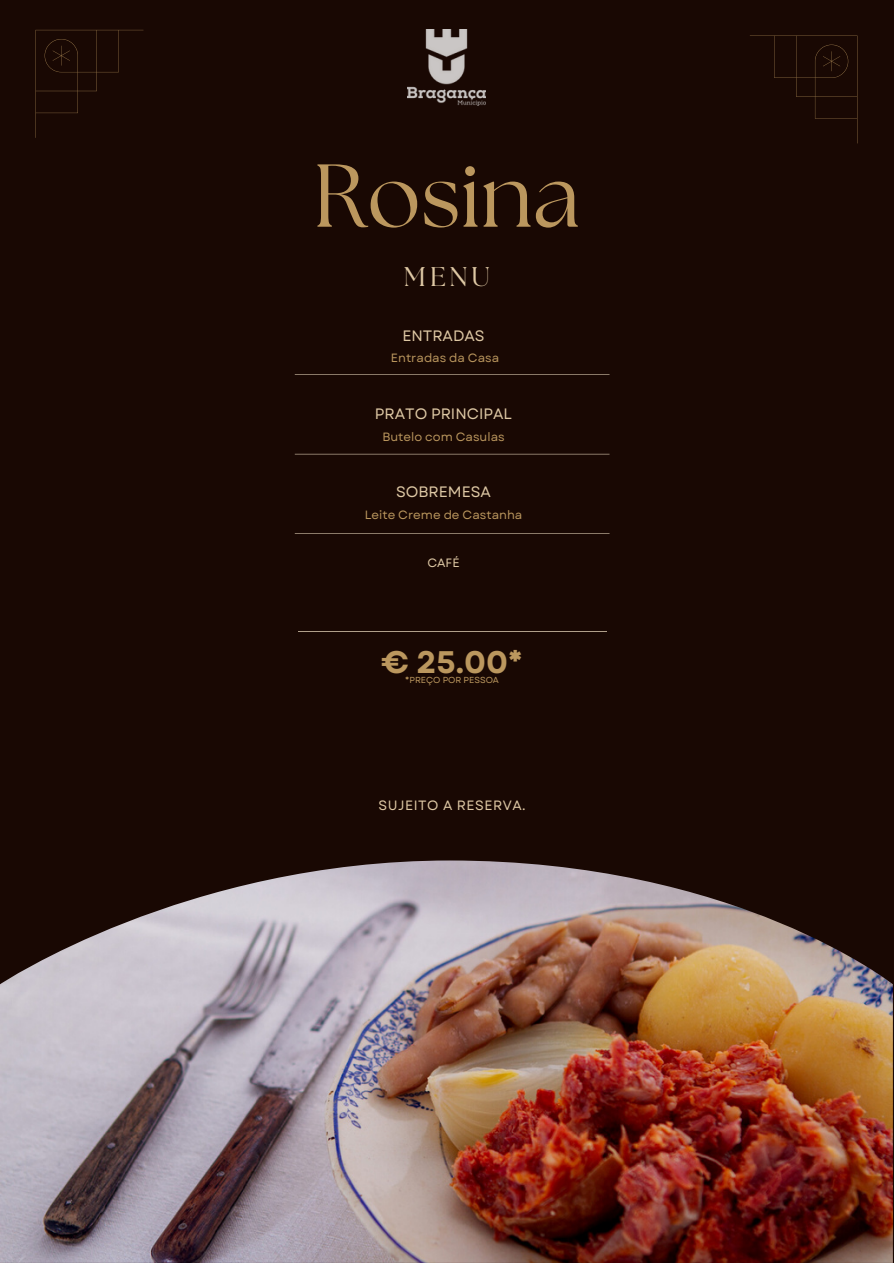
<style>
.page{position:relative;width:894px;height:1264px;background:#fff}
.page>*{position:absolute;margin:0;border:0;box-sizing:border-box;transform-origin:0 0}
.t1{font:88.95px "The Seasons";color:#bb975e}
.t2{font:700 31.2px "Garet";color:#bb975e}
.t3{font:27px "The Seasons";color:#dfc9a5}
.t4{font:15px "Garet";color:#dfc9a5}
.t5{font:13.5px "Garet";letter-spacing:.04em;color:#dfc9a5}
.t6{font:12px "Garet";color:#bb975e}
.t7{font:12px "Garet";color:#dfc9a5}
.t8{font:8.7px "Garet";color:#bb975e}
</style>
<div class="page">
<div style="left:0;top:0;width:892px;height:1262px;background:#190803"></div>
<svg style="left:295px;top:374px;width:314px;height:160px"></svg>
<img style="left:0;top:860px;width:892px;height:402px">
<svg style="left:35px;top:30px;width:108px;height:108px"></svg>
<hr style="left:297px;top:631px;width:309px;height:1px;background:#ddccb2">
<svg style="left:750px;top:35px;width:107px;height:84px"></svg>
<img style="left:407px;top:30px;width:78px;height:75px">
<p class="t1" style="left:313px;top:155px;width:268px">Rosina</p>
<p class="t3" style="left:404px;top:264px;width:87px">MENU</p>
<h6 class="t4" style="left:402px;top:325px;width:84px">ENTRADAS</h6>
<h3 class="t6" style="left:391px;top:348px;width:110px">Entradas da Casa</h3>
<h6 class="t4" style="left:375px;top:403px;width:138px">PRATO PRINCIPAL</h6>
<h3 class="t6" style="left:382px;top:428px;width:124px">Butelo com Casulas</h3>
<h3 class="t4" style="left:396px;top:480px;width:96px">SOBREMESA</h3>
<h6 class="t6" style="left:364px;top:506px;width:159px">Leite Creme de Castanha</h6>
<h5 class="t7" style="left:427px;top:554px;width:34px">CAFÉ</h5>
<h1 class="t2" style="left:381px;top:639px;width:143px">€ 25.00*</h1>
<h2 class="t8" style="left:405px;top:673px;width:95px">*PREÇO POR PESSOA</h2>
<p class="t5" style="left:378px;top:796px;width:149px">SUJEITO A RESERVA.</p>
</div>
